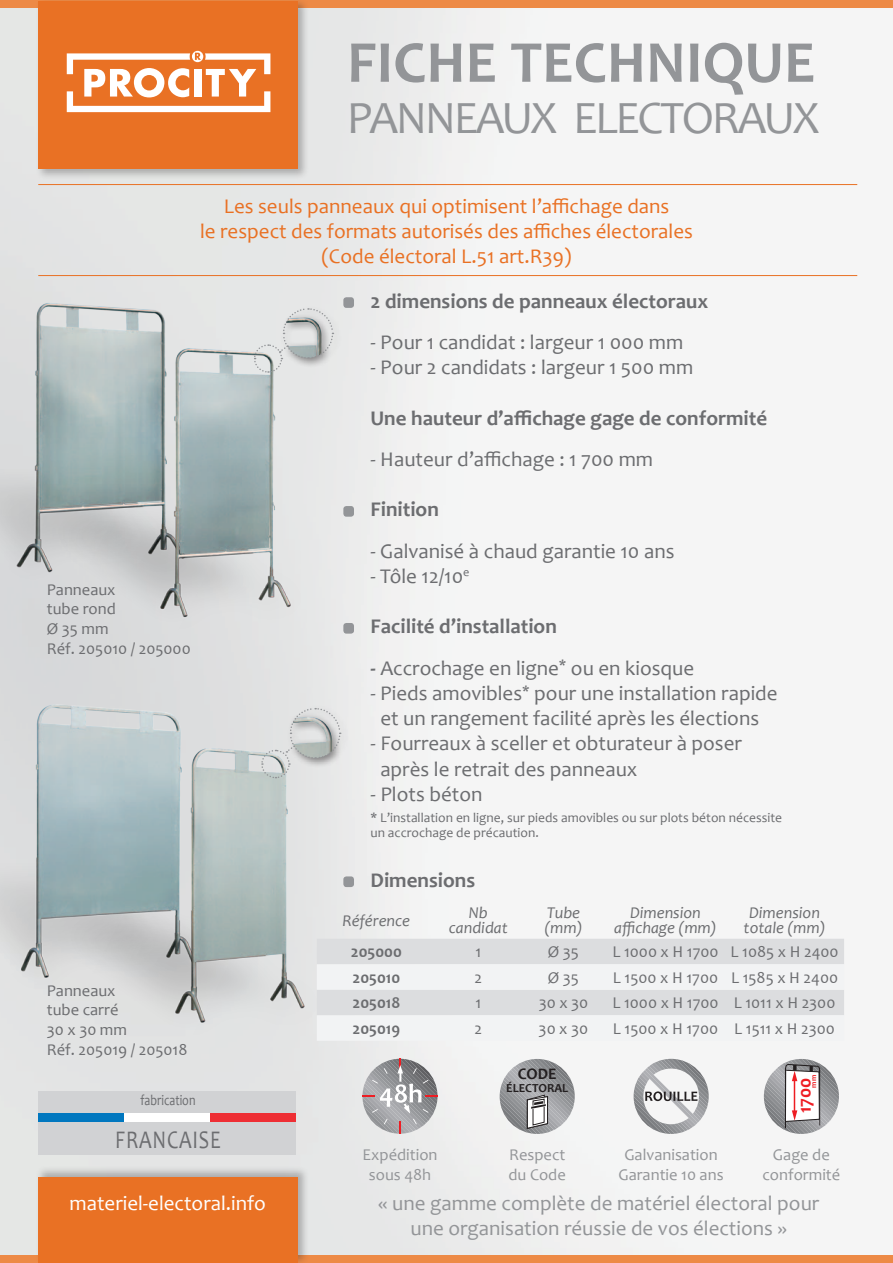
<style>
.page{position:relative;width:893px;height:1263px;background:#fff}
.page>*{position:absolute;margin:0;border:0;box-sizing:border-box;transform-origin:0 0}
.t1{font:700 60px "Candara";color:#939598}
.t2{font:46.5px "Candara";letter-spacing:-.05em;color:#939598}
.t3{font:25.5px "Candara";color:#6c6d70;scale:.8 1}
.t4{font:21px/25.2px "Candara";color:#6c6d70;text-align:center}
.t5{font:21px/25.2px "Candara";color:#e97124;text-align:center}
.t6{font:700 21px "Candara";color:#6c6d70}
.t7{font:21px/25.2px "Candara";color:#939598;text-align:center}
.t8{font:21px "Candara";color:#fff}
.t9{font:700 19.05px "Candara";color:#ee1d23}
.t10{font:16.5px/19.8px "Candara";color:#6c6d70}
.t11{font:16.5px/19.8px "Candara";color:#939598;text-align:center}
.t12{font:italic 16.5px/15px "Candara";color:#6c6d70;text-align:center}
.t13{font:700 16.5px "Candara";color:#6c6d70}
.t14{font:700 16.2px "Candara";color:#231f20}
.t15{font:15px "Candara";color:#6c6d70;scale:.8 1}
.t16{font:13.5px/15px "Candara";color:#6c6d70}
.t17{font:700 12.3px "Candara";color:#231f20}
.t18{font:700 7.65px "Candara";color:#ee1d23}
.s1{font-weight:700}
</style>
<div class="page">
<img style="left:0;top:7px;width:893px;height:1249px">
<div style="left:38px;top:1091px;width:258px;height:64px;background:#d1d2d4"></div>
<div style="left:0;top:0;width:893px;height:7px;background:#ed8a46"></div>
<div style="left:0;top:1256px;width:893px;height:7px;background:#ed8a46"></div>
<div style="left:35px;top:1165px;width:274px;height:98px;background:#231f20;opacity:.3"></div>
<div style="left:38px;top:1177px;width:260px;height:86px;background:#e97124"></div>
<div style="left:35px;top:0;width:274px;height:180px;background:#231f20;opacity:.3"></div>
<div style="left:38px;top:1px;width:260px;height:167px;background:#e97124"></div>
<svg style="left:67px;top:51px;width:203px;height:61px"></svg>
<hr style="left:38px;top:184px;width:819px;height:1px;background:#e97124">
<hr style="left:38px;top:275px;width:819px;height:1px;background:#e97124">
<div style="left:343px;top:297px;width:11px;height:11px;background:#939598;border-radius:3px"></div>
<div style="left:343px;top:506px;width:11px;height:11px;background:#939598;border-radius:3px"></div>
<div style="left:343px;top:623px;width:11px;height:11px;background:#939598;border-radius:3px"></div>
<div style="left:343px;top:876px;width:11px;height:11px;background:#939598;border-radius:3px"></div>
<svg style="left:318px;top:939px;width:526px;height:102px"></svg>
<svg style="left:362px;top:1059px;width:76px;height:75px;background:#b1afb1"></svg>
<svg style="left:500px;top:1059px;width:75px;height:75px"></svg>
<div style="left:38px;top:1113px;width:86px;height:8px;background:#0077bf"></div>
<div style="left:124px;top:1113px;width:86px;height:8px;background:#fff"></div>
<div style="left:210px;top:1113px;width:86px;height:8px;background:#ee2e34"></div>
<svg style="left:634px;top:1059px;width:75px;height:75px"></svg>
<svg style="left:764px;top:1059px;width:75px;height:75px"></svg>
<img style="left:0;top:301px;width:192px;height:279px">
<img style="left:13px;top:346px;width:289px;height:292px">
<div style="left:279px;top:305px;width:64px;height:63px;background:#e8e9e8"></div>
<svg style="left:253px;top:307px;width:81px;height:67px"></svg>
<img style="left:0;top:694px;width:202px;height:296px">
<img style="left:24px;top:746px;width:294px;height:298px">
<div style="left:286px;top:705px;width:64px;height:63px;background:#eaeaea"></div>
<svg style="left:260px;top:707px;width:81px;height:72px"></svg>
<h1 class="t1" style="left:347px;top:25px;width:470px">FICHE TECHNIQUE</h1>
<h2 class="t2" style="left:347px;top:88px;width:473px">PANNEAUX ELECTORAUX</h2>
<p class="t5" style="left:200px;top:193px;width:494px">Les seuls panneaux qui optimisent l’affichage dans<br>le respect des formats autorisés des affiches électorales (Code électoral L.51 art.R39)</p>
<p class="t6" style="left:370px;top:288px;width:339px">2 dimensions de panneaux électoraux</p>
<p class="t4" style="left:370px;top:329px;width:314px">- Pour 1 candidat : largeur 1 000 mm</p>
<p class="t4" style="left:370px;top:355px;width:324px">- Pour 2 candidats : largeur 1 500 mm</p>
<p class="t6" style="left:370px;top:405px;width:398px">Une hauteur d’affichage gage de conformité</p>
<p class="t4" style="left:370px;top:446px;width:284px">- Hauteur d’affichage : 1 700 mm</p>
<p class="t6" style="left:370px;top:496px;width:70px">Finition</p>
<p class="t4" style="left:370px;top:538px;width:306px">- Galvanisé à chaud garantie 10 ans</p>
<p class="t4" style="left:370px;top:563px;width:100px">- Tôle 12/10<sup>e</sup></p>
<p class="t6" style="left:370px;top:613px;width:188px">Facilité d’installation</p>
<p class="t4" style="left:370px;top:655px;width:325px"><span class="s1">-</span> Accrochage en ligne<sup>*</sup> ou en kiosque</p>
<p class="t4" style="left:370px;top:680px;width:409px">- Pieds amovibles<sup>*</sup> pour une installation rapide et un rangement facilité après les élections</p>
<p class="t4" style="left:380px;top:731px;width:363px;text-align:left;text-indent:-10px">- Fourreaux à sceller et obturateur à poser après le retrait des panneaux</p>
<p class="t4" style="left:370px;top:781px;width:114px">- Plots béton</p>
<p class="t16" style="left:370px;top:810px;width:413px">* L’installation en ligne, sur pieds amovibles ou sur plots béton nécessite un accrochage de précaution.</p>
<p class="t6" style="left:370px;top:867px;width:106px">Dimensions</p>
<p class="t12" style="left:343px;top:912px;width:69px">Référence</p>
<p class="t12" style="left:449px;top:905px;width:61px">Nb candidat</p>
<p class="t12" style="left:544px;top:905px;width:40px;text-align:left">Tube (mm)</p>
<p class="t12" style="left:614px;top:905px;width:104px">Dimension affichage (mm)</p>
<p class="t12" style="left:743px;top:905px;width:84px">Dimension totale (mm)</p>
<p class="t13" style="left:351px;top:942px;width:52px">205000</p>
<p class="t10" style="left:475px;top:942px;width:7px">1</p>
<p class="t10" style="left:548px;top:942px;width:33px">Ø 35</p>
<p class="t10" style="left:612px;top:942px;width:228px">L 1000 x H 1700 L 1085 x H 2400</p>
<p class="t13" style="left:352px;top:967px;width:49px">205010</p>
<p class="t10" style="left:475px;top:967px;width:9px">2</p>
<p class="t10" style="left:548px;top:967px;width:33px">Ø 35</p>
<p class="t10" style="left:613px;top:967px;width:227px">L 1500 x H 1700 L 1585 x H 2400</p>
<p class="t13" style="left:352px;top:993px;width:49px">205018</p>
<p class="t10" style="left:476px;top:993px;width:7px">1</p>
<p class="t10" style="left:539px;top:993px;width:51px">30 x 30</p>
<p class="t10" style="left:612px;top:993px;width:224px">L 1000 x H 1700 L 1011 x H 2300</p>
<p class="t13" style="left:353px;top:1018px;width:49px">205019</p>
<p class="t10" style="left:475px;top:1018px;width:9px">2</p>
<p class="t10" style="left:539px;top:1018px;width:51px">30 x 30</p>
<p class="t10" style="left:613px;top:1018px;width:223px">L 1500 x H 1700 L 1511 x H 2300</p>
<p class="t14" style="left:518px;top:1064px;width:41px">CODE</p>
<p class="t17" style="left:506px;top:1080px;width:63px">ÉLECTORAL</p>
<p class="t10" style="left:47px;top:579px;width:145px">Panneaux<br>tube rond<br>Ø 35 mm<br>Réf. 205010 / 205000</p>
<p class="t10" style="left:47px;top:980px;width:142px">Panneaux<br>tube carré<br>30 x 30 mm<br>Réf. 205019 / 205018</p>
<p class="t9" style="left:793px;top:1113px;width:37px;rotate:-90deg">1700</p>
<p class="t18" style="left:809px;top:1087px;width:14px;rotate:-90deg">mm</p>
<p class="t15" style="left:141px;top:1091px;width:70px">fabrication</p>
<p class="t3" style="left:115px;top:1124px;width:17px">franca</p>
<p class="t3" style="left:192px;top:1124px;width:34px">ise</p>
<p class="t11" style="left:363px;top:1144px;width:76px">Expédition sous 48h</p>
<p class="t11" style="left:508px;top:1144px;width:59px;text-align:left">Respect du Code</p>
<p class="t11" style="left:618px;top:1144px;width:107px">Galvanisation<br>Garantie 10 ans</p>
<p class="t11" style="left:762px;top:1144px;width:79px">Gage de conformité</p>
<p class="t8" style="left:70px;top:1190px;width:198px">materiel-electoral.info</p>
<p class="t7" style="left:378px;top:1190px;width:443px">« une gamme complète de matériel électoral pour une organisation réussie de vos élections »</p>
</div>
